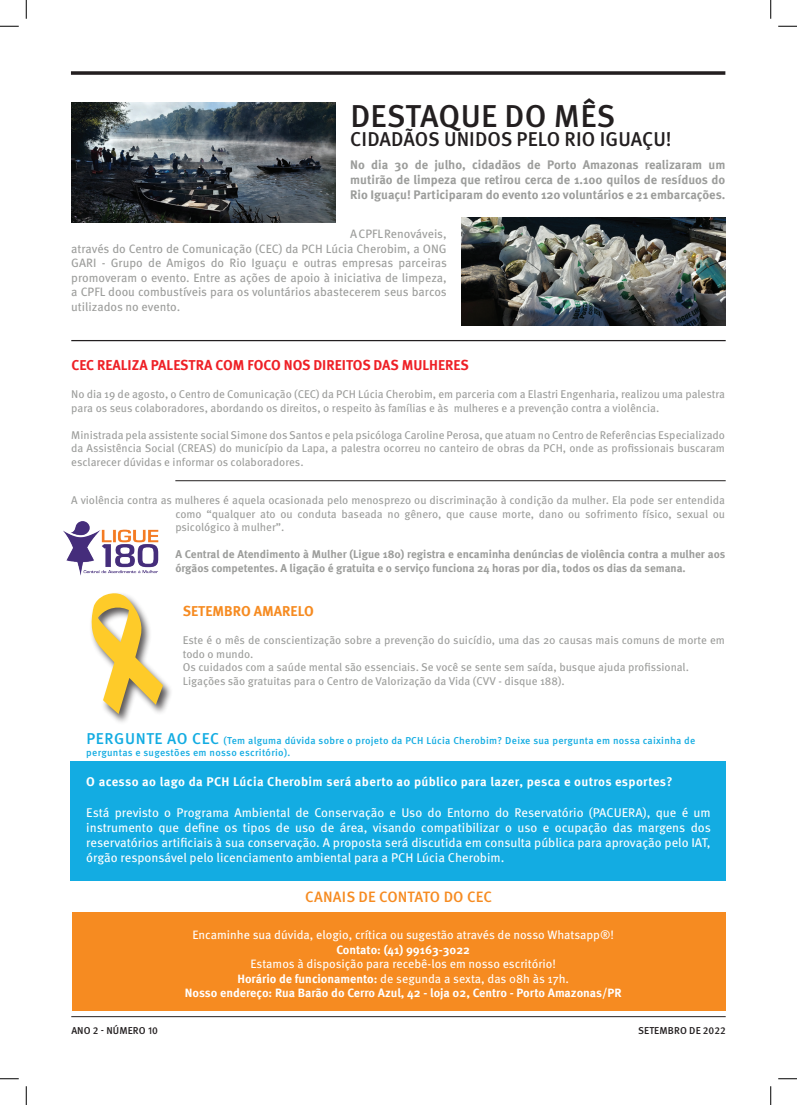
<style>
.page{position:relative;width:797px;height:1105px;background:#fff}
.page>*{position:absolute;margin:0;border:0;box-sizing:border-box;transform-origin:0 0}
.t1{font:500 31.62px "Meta Pro";letter-spacing:.005em;color:#231f20}
.t2{font:500 20px "Meta Pro";letter-spacing:.005em;color:#231f20}
.t3{font:500 15px "Meta Pro";letter-spacing:.01em;color:#f68b21}
.t4{font:700 14.38px "Meta Pro";color:#ee2026}
.t5{font:700 14.38px "Meta Pro";color:#f68b21}
.t6{font:12.62px/15.2px "Meta Pro";color:#fff;text-align:justify}
.t7{font:700 12.62px "Meta Pro";letter-spacing:.025em;color:#fff}
.t8{font:700 12.5px/15px "Meta Pro";color:#9c9d9b;text-align:justify}
.t9{font:12.12px/14.5px "Meta Pro";letter-spacing:-.005em;color:#9c9d9b;text-align:justify}
.t10{font:700 12.12px/14.5px "Meta Pro";color:#fff;text-align:center}
.t11{font:12.12px "Meta Pro";color:#fff}
.t12{font:11.25px/13.5px "Meta Pro";color:#9c9d9b;text-align:justify}
.t13{font:700 11.25px/13.5px "Meta Pro";color:#9c9d9b}
.t14{font:500 10px/12px "Meta Pro";letter-spacing:.025em;color:#13ace2}
.t15{font:500 10px "Meta Pro";letter-spacing:.01em;color:#231f20}
.s1{font-size:15.75px}
.s2{font-weight:400}
</style>
<div class="page">
<div style="left:72px;top:912px;width:653px;height:99px;background:#f68b21"></div>
<div style="left:71px;top:761px;width:654px;height:119px;background:#13ace2"></div>
<hr style="left:71px;top:1016px;width:654px;height:1px;background:#231f20">
<img style="left:64px;top:521px;width:95px;height:55px">
<img style="left:71px;top:103px;width:264px;height:119px">
<img style="left:462px;top:218px;width:263px;height:107px">
<div style="left:88px;top:592px;width:85px;height:133px;background:#231f20;opacity:.75"></div>
<svg style="left:91px;top:593px;width:72px;height:121px"></svg>
<svg style="left:71px;top:71px;width:654px;height:4px;background:#3b3838"></svg>
<hr style="left:71px;top:340px;width:654px;height:1px;background:#231f20">
<hr style="left:175px;top:480px;width:550px;height:1px;background:#231f20">
<svg style="left:0;top:25px;width:19px;height:2px"></svg>
<svg style="left:778px;top:25px;width:19px;height:2px"></svg>
<svg style="left:0;top:1078px;width:19px;height:1px"></svg>
<svg style="left:778px;top:1078px;width:19px;height:1px"></svg>
<svg style="left:25px;top:0;width:2px;height:19px"></svg>
<svg style="left:25px;top:1086px;width:2px;height:19px"></svg>
<svg style="left:770px;top:0;width:1px;height:19px"></svg>
<svg style="left:770px;top:1086px;width:1px;height:19px"></svg>
<h1 class="t1" style="left:350px;top:91px;width:266px">DESTAQUE DO MÊS</h1>
<h2 class="t2" style="left:350px;top:123px;width:323px">CIDADÃOS UNIDOS PELO RIO IGUAÇU!</h2>
<p class="t8" style="left:350px;top:157px;width:377px">No dia 30 de julho, cidadãos de Porto Amazonas realizaram um mutirão de limpeza que retirou cerca de 1.100 quilos de resíduos do Rio Iguaçu! Participaram do evento 120 voluntários e 21 embarcações.</p>
<p class="t9" style="left:71px;top:226px;width:377px;text-indent:279px">A CPFL Renováveis, através do Centro de Comunicação (CEC) da PCH Lúcia Cherobim, a ONG GARI - Grupo de Amigos do Rio Iguaçu e outras empresas parceiras promoveram o evento. Entre as ações de apoio à iniciativa de limpeza, a CPFL doou combustíveis para os voluntários abastecerem seus barcos utilizados no evento.</p>
<p class="t4" style="left:71px;top:354px;width:399px">CEC REALIZA PALESTRA COM FOCO NOS DIREITOS DAS MULHERES</p>
<p class="t12" style="left:71px;top:387px;width:655px">No dia 19 de agosto, o Centro de Comunicação (CEC) da PCH Lúcia Cherobim, em parceria com a Elastri Engenharia, realizou uma palestra para os seus colaboradores, abordando os direitos, o respeito às famílias e às mulheres e a prevenção contra a violência.</p>
<p class="t12" style="left:71px;top:427px;width:655px">Ministrada pela assistente social Simone dos Santos e pela psicóloga Caroline Perosa, que atuam no Centro de Referências Especializado da Assistência Social (CREAS) do município da Lapa, a palestra ocorreu no canteiro de obras da PCH, onde as profissionais buscaram esclarecer dúvidas e informar os colaboradores.</p>
<p class="t12" style="left:175px;top:493px;width:551px;text-indent:-104px">A violência contra as mulheres é aquela ocasionada pelo menosprezo ou discriminação à condição da mulher. Ela pode ser entendida como “qualquer ato ou conduta baseada no gênero, que cause morte, dano ou sofrimento físico, sexual ou psicológico à mulher”.</p>
<p class="t13" style="left:175px;top:547px;width:551px">A Central de Atendimento à Mulher (Ligue 180) registra e encaminha denúncias de violência contra a mulher aos órgãos competentes. A ligação é gratuita e o serviço funciona 24 horas por dia, todos os dias da semana.</p>
<p class="t5" style="left:183px;top:599px;width:132px">SETEMBRO AMARELO</p>
<p class="t12" style="left:183px;top:633px;width:543px;text-align:left">Este é o mês de conscientização sobre a prevenção do suicídio, uma das 20 causas mais comuns de morte em todo o mundo.<br>Os cuidados com a saúde mental são essenciais. Se você se sente sem saída, busque ajuda profissional.<br>Ligações são gratuitas para o Centro de Valorização da Vida (CVV - disque 188).</p>
<p class="t14" style="left:86px;top:734px;width:610px"><span class="s1">PERGUNTE AO CEC</span> (Tem alguma dúvida sobre o projeto da PCH Lúcia Cherobim? Deixe sua pergunta em nossa caixinha de perguntas e sugestões em nosso escritório).</p>
<p class="t7" style="left:86px;top:772px;width:588px">O acesso ao lago da PCH Lúcia Cherobim será aberto ao público para lazer, pesca e outros esportes?</p>
<p class="t6" style="left:86px;top:804px;width:626px">Está previsto o Programa Ambiental de Conservação e Uso do Entorno do Reservatório (PACUERA), que é um instrumento que define os tipos de uso de área, visando compatibilizar o uso e ocupação das margens dos reservatórios artificiais à sua conservação. A proposta será discutida em consulta pública para aprovação pelo IAT, órgão responsável pelo licenciamento ambiental para a PCH Lúcia Cherobim.</p>
<h3 class="t3" style="left:305px;top:885px;width:188px">CANAIS DE CONTATO DO CEC</h3>
<p class="t11" style="left:192px;top:926px;width:423px">Encaminhe sua dúvida, elogio, crítica ou sugestão através de nosso Whatsapp®!</p>
<p class="t10" style="left:336px;top:941px;width:135px">Contato: (41) 99163-3022</p>
<p class="t10" style="left:185px;top:956px;width:438px"><span class="s2">Estamos à disposição para recebê-los em nosso escritório!<br></span>Horário de funcionamento: <span class="s2">de segunda a sexta, das 08h às 17h.<br></span>Nosso endereço: Rua Barão do Cerro Azul, 42 - loja 02, Centro - Porto Amazonas/PR</p>
<p class="t15" style="left:71px;top:1022px;width:88px">ANO 2 - NÚMERO 10</p>
<p class="t15" style="left:638px;top:1022px;width:89px">SETEMBRO DE 2022</p>
</div>
